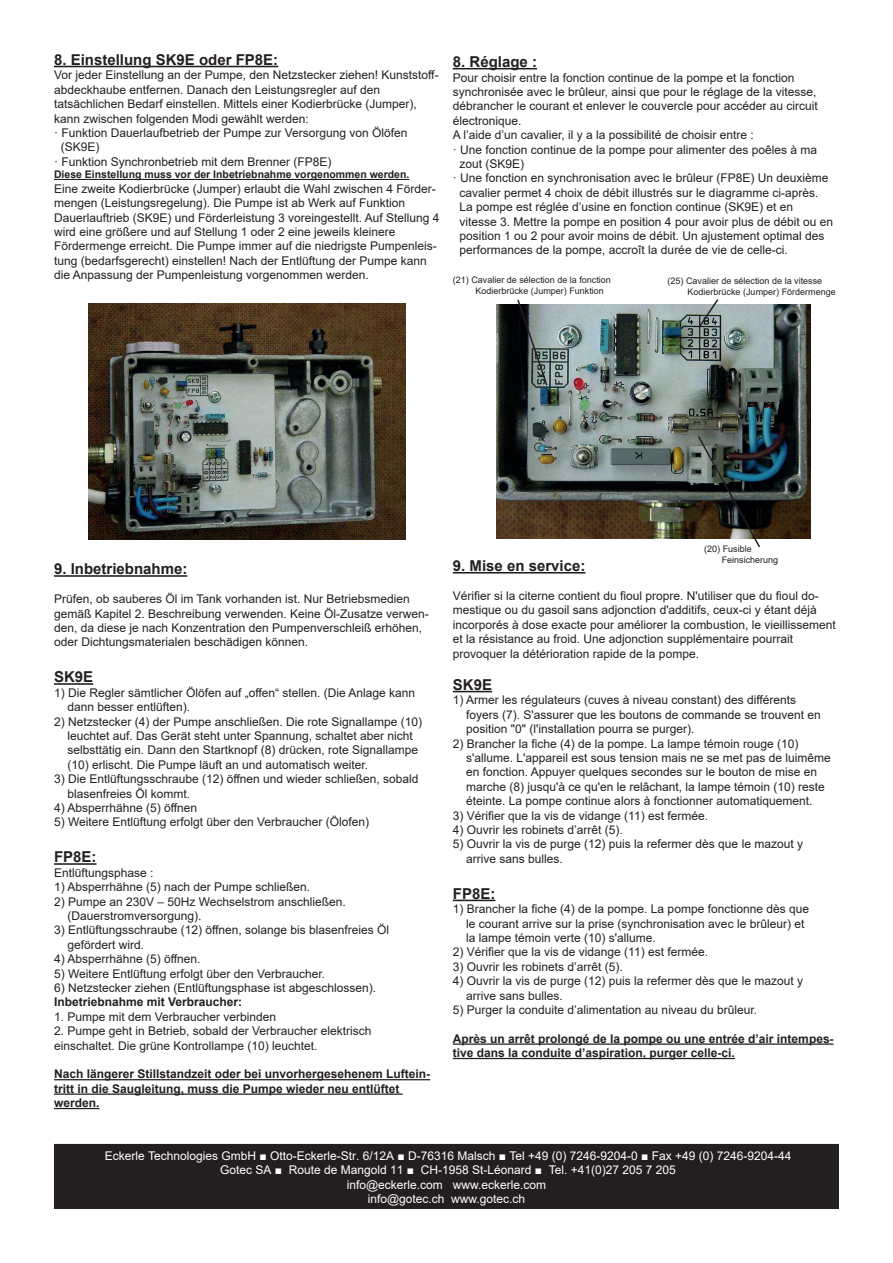
<style>
.page{position:relative;width:893px;height:1263px;background:#fff}
.page>*{position:absolute;margin:0;border:0;box-sizing:border-box;transform-origin:0 0}
.t1{font:700 15px "Arial";color:#231f20}
.t2{font:12px/14.4px "Arial";color:#231f20}
.t3{font:700 12px/14.4px "Arial";color:#231f20}
.t4{font:12px/14.4px "Arial";color:#fff;text-align:center}
.t5{font:700 10.5px "Arial";color:#231f20}
.t6{font:9px/10.8px "Arial";color:#231f20}
</style>
<div class="page">
<div style="left:55px;top:1145px;width:783px;height:63px;background:#231f20"></div>
<div style="left:54px;top:1144px;width:785px;height:65px;border:2px solid #231f20"></div>
<hr style="left:54px;top:66px;width:224px;height:1px;background:#231f20">
<hr style="left:54px;top:179px;width:355px;height:1px;background:#231f20">
<hr style="left:54px;top:575px;width:133px;height:2px;background:#231f20">
<hr style="left:54px;top:683px;width:39px;height:2px;background:#231f20">
<hr style="left:54px;top:863px;width:43px;height:2px;background:#231f20">
<hr style="left:54px;top:1079px;width:376px;height:1px;background:#231f20">
<hr style="left:54px;top:1093px;width:349px;height:2px;background:#231f20">
<hr style="left:54px;top:1108px;width:45px;height:1px;background:#231f20">
<hr style="left:453px;top:68px;width:84px;height:1px;background:#231f20">
<hr style="left:453px;top:572px;width:132px;height:1px;background:#231f20">
<hr style="left:453px;top:691px;width:39px;height:1px;background:#231f20">
<hr style="left:453px;top:900px;width:42px;height:1px;background:#231f20">
<hr style="left:453px;top:1043px;width:381px;height:2px;background:#231f20">
<hr style="left:453px;top:1058px;width:282px;height:1px;background:#231f20">
<img style="left:496px;top:304px;width:315px;height:235px">
<img style="left:696px;top:434px;width:65px;height:114px">
<svg style="left:697px;top:299px;width:23px;height:30px"></svg>
<svg style="left:516px;top:299px;width:33px;height:88px;background:#5a6262"></svg>
<img style="left:89px;top:303px;width:316px;height:237px">
<p class="t1" style="left:54px;top:49px;width:226px">8. Einstellung SK9E oder FP8E:</p>
<p class="t2" style="left:54px;top:68px;width:386px">Vor jeder Einstellung an der Pumpe, den Netzstecker ziehen! Kunststoff-</p>
<p class="t2" style="left:54px;top:82px;width:328px">abdeckhaube entfernen. Danach den Leistungsregler auf den</p>
<p class="t2" style="left:54px;top:97px;width:364px">tatsächlichen Bedarf einstellen. Mittels einer Kodierbrücke (Jumper),</p>
<p class="t2" style="left:54px;top:111px;width:256px">kann zwischen folgenden Modi gewählt werden:</p>
<p class="t2" style="left:54px;top:125px;width:355px">· Funktion Dauerlaufbetrieb der Pumpe zur Versorgung von Ölöfen</p>
<p class="t2" style="left:61px;top:140px;width:40px">(SK9E)</p>
<p class="t2" style="left:54px;top:154px;width:279px">· Funktion Synchronbetrieb mit dem Brenner (FP8E)</p>
<p class="t5" style="left:54px;top:167px;width:357px">Diese Einstellung muss vor der Inbetriebnahme vorgenommen werden.</p>
<p class="t2" style="left:54px;top:181px;width:387px">Eine zweite Kodierbrücke (Jumper) erlaubt die Wahl zwischen 4 Förder&shy;mengen (Leistungsregelung). Die Pumpe ist ab Werk auf Funktion Dauerlauftrieb (SK9E) und Förderleistung 3 voreingestellt. Auf Stellung 4 wird eine größere und auf Stellung 1 oder 2 eine jeweils kleinere Fördermenge erreicht. Die Pumpe immer auf die niedrigste Pumpenleis&shy;tung (bedarfsgerecht) einstellen! Nach der Entlüftung der Pumpe kann die Anpassung der Pumpenleistung vorgenommen werden.</p>
<p class="t1" style="left:453px;top:51px;width:86px">8. Réglage :</p>
<p class="t2" style="left:453px;top:70px;width:343px">Pour choisir entre la fonction continue de la pompe et la fonction</p>
<p class="t2" style="left:453px;top:84px;width:365px">synchronisée avec le brûleur, ainsi que pour le réglage de la vitesse,</p>
<p class="t2" style="left:453px;top:99px;width:366px">débrancher le courant et enlever le couvercle pour accéder au circuit</p>
<p class="t2" style="left:453px;top:113px;width:70px">électronique.</p>
<p class="t2" style="left:453px;top:128px;width:302px">A l’aide d’un cavalier, il y a la possibilité de choisir entre :</p>
<p class="t2" style="left:453px;top:142px;width:366px">· Une fonction continue de la pompe pour alimenter des poêles à ma</p>
<p class="t2" style="left:460px;top:156px;width:66px">zout (SK9E)</p>
<p class="t2" style="left:453px;top:171px;width:377px">· Une fonction en synchronisation avec le brûleur (FP8E) Un deuxième</p>
<p class="t2" style="left:460px;top:185px;width:360px">cavalier permet 4 choix de débit illustrés sur le diagramme ci-après.</p>
<p class="t2" style="left:460px;top:200px;width:335px">La pompe est réglée d’usine en fonction continue (SK9E) et en</p>
<p class="t2" style="left:460px;top:214px;width:375px">vitesse 3. Mettre la pompe en position 4 pour avoir plus de débit ou en</p>
<p class="t2" style="left:460px;top:228px;width:366px">position 1 ou 2 pour avoir moins de débit. Un ajustement optimal des</p>
<p class="t2" style="left:460px;top:243px;width:330px">performances de la pompe, accroît la durée de vie de celle-ci.</p>
<p class="t6" style="left:475px;top:274px;width:137px;text-indent:-23px">(21) Cavalier de sélection de la fonction<br>Kodierbrücke (Jumper) Funktion</p>
<p class="t6" style="left:688px;top:275px;width:150px;text-indent:-20px">(25) Cavalier de sélection de la vitesse<br>Kodierbrücke (Jumper) Fördermenge</p>
<p class="t1" style="left:54px;top:558px;width:135px">9. Inbetriebnahme:</p>
<p class="t2" style="left:54px;top:592px;width:376px">Prüfen, ob sauberes Öl im Tank vorhanden ist. Nur Betriebsmedien gemäß Kapitel 2. Beschreibung verwenden. Keine Öl-Zusatze verwen&shy;den, da diese je nach Konzentration den Pumpenverschleiß erhöhen, oder Dichtungsmaterialen beschädigen können.</p>
<p class="t1" style="left:54px;top:666px;width:41px">SK9E</p>
<p class="t2" style="left:67px;top:685px;width:349px;text-indent:-13px">1) Die Regler sämtlicher Ölöfen auf „offen“ stellen. (Die Anlage kann dann besser entlüften).</p>
<p class="t2" style="left:67px;top:714px;width:356px;text-indent:-13px">2) Netzstecker (4) der Pumpe anschließen. Die rote Signallampe (10) leuchtet auf. Das Gerät steht unter Spannung, schaltet aber nicht selbsttätig ein. Dann den Startknopf (8) drücken, rote Signallampe (10) erlischt. Die Pumpe läuft an und automatisch weiter.</p>
<p class="t2" style="left:67px;top:772px;width:353px;text-indent:-13px">3) Die Entlüftungsschraube (12) öffnen und wieder schließen, sobald blasenfreies Öl kommt.</p>
<p class="t2" style="left:54px;top:800px;width:145px">4) Absperrhähne (5) öffnen</p>
<p class="t2" style="left:54px;top:815px;width:317px">5) Weitere Entlüftung erfolgt über den Verbraucher (Ölofen)</p>
<p class="t1" style="left:54px;top:846px;width:44px">FP8E:</p>
<p class="t2" style="left:54px;top:865px;width:101px">Entlüftungsphase :</p>
<p class="t2" style="left:54px;top:880px;width:258px">1) Absperrhähne (5) nach der Pumpe schließen.</p>
<p class="t2" style="left:67px;top:894px;width:280px;text-indent:-13px">2) Pumpe an 230V – 50Hz Wechselstrom anschließen. (Dauerstromversorgung).</p>
<p class="t2" style="left:67px;top:923px;width:323px;text-indent:-13px">3) Entlüftungsschraube (12) öffnen, solange bis blasenfreies Öl gefördert wird.</p>
<p class="t2" style="left:54px;top:952px;width:148px">4) Absperrhähne (5) öffnen.</p>
<p class="t2" style="left:54px;top:966px;width:273px">5) Weitere Entlüftung erfolgt über den Verbraucher.</p>
<p class="t2" style="left:54px;top:980px;width:324px">6) Netzstecker ziehen (Entlüftungsphase ist abgeschlossen).</p>
<p class="t3" style="left:54px;top:995px;width:190px">Inbetriebnahme mit Verbraucher:</p>
<p class="t2" style="left:54px;top:1009px;width:224px">1. Pumpe mit dem Verbraucher verbinden</p>
<p class="t2" style="left:54px;top:1024px;width:319px">2. Pumpe geht in Betrieb, sobald der Verbraucher elektrisch einschaltet. Die grüne Kontrollampe (10) leuchtet.</p>
<p class="t3" style="left:54px;top:1067px;width:378px">Nach längerer Stillstandzeit oder bei unvorhergesehenem Luftein&shy;tritt in die Saugleitung, muss die Pumpe wieder neu entlüftet werden.</p>
<p class="t6" style="left:722px;top:543px;width:58px;text-indent:-18px">(20) Fusible<br>Feinsicherung</p>
<p class="t1" style="left:453px;top:555px;width:134px">9. Mise en service:</p>
<p class="t2" style="left:453px;top:588px;width:384px">Vérifier si la citerne contient du fioul propre. N'utiliser que du fioul do&shy;mestique ou du gasoil sans adjonction d'additifs, ceux-ci y étant déjà incorporés à dose exacte pour améliorer la combustion, le vieillissement et la résistance au froid. Une adjonction supplémentaire pourrait provoquer la détérioration rapide de la pompe.</p>
<p class="t1" style="left:453px;top:674px;width:41px">SK9E</p>
<p class="t2" style="left:466px;top:693px;width:356px;text-indent:-13px">1) Armer les régulateurs (cuves à niveau constant) des différents foyers (7). S'assurer que les boutons de commande se trouvent en position "0" (l'installation pourra se purger).</p>
<p class="t2" style="left:466px;top:736px;width:366px;text-indent:-13px">2) Brancher la fiche (4) de la pompe. La lampe témoin rouge (10) s'allume. L'appareil est sous tension mais ne se met pas de luimême en fonction. Appuyer quelques secondes sur le bouton de mise en marche (8) jusqu'à ce qu'en le relâchant, la lampe témoin (10) reste éteinte. La pompe continue alors à fonctionner automatiquement.</p>
<p class="t2" style="left:453px;top:808px;width:257px">3) Vérifier que la vis de vidange (11) est fermée.</p>
<p class="t2" style="left:453px;top:822px;width:172px">4) Ouvrir les robinets d’arrêt (5).</p>
<p class="t2" style="left:466px;top:837px;width:338px;text-indent:-13px">5) Ouvrir la vis de purge (12) puis la refermer dès que le mazout y arrive sans bulles.</p>
<p class="t1" style="left:453px;top:883px;width:44px">FP8E:</p>
<p class="t2" style="left:466px;top:902px;width:344px;text-indent:-13px">1) Brancher la fiche (4) de la pompe. La pompe fonctionne dès que le courant arrive sur la prise (synchronisation avec le brûleur) et la lampe témoin verte (10) s'allume.</p>
<p class="t2" style="left:453px;top:945px;width:257px">2) Vérifier que la vis de vidange (11) est fermée.</p>
<p class="t2" style="left:453px;top:959px;width:172px">3) Ouvrir les robinets d’arrêt (5).</p>
<p class="t2" style="left:466px;top:974px;width:338px;text-indent:-13px">4) Ouvrir la vis de purge (12) puis la refermer dès que le mazout y arrive sans bulles.</p>
<p class="t2" style="left:453px;top:1002px;width:306px">5) Purger la conduite d’alimentation au niveau du brûleur.</p>
<p class="t3" style="left:453px;top:1031px;width:382px">Après un arrêt prolongé de la pompe ou une entrée d’air intempes&shy;tive dans la conduite d’aspiration, purger celle-ci.</p>
<p class="t4" style="left:105px;top:1148px;width:688px">Eckerle Technologies GmbH ■ Otto-Eckerle-Str. 6/12A ■ D-76316 Malsch ■ Tel +49 (0) 7246-9204-0 ■ Fax +49 (0) 7246-9204-44<br>Gotec SA ■ Route de Mangold 11 ■ CH-1958 St-Léonard ■ Tel. +41(0)27 205 7 205<br>info@eckerle.com www.eckerle.com<br>info@gotec.ch www.gotec.ch</p>
</div>
